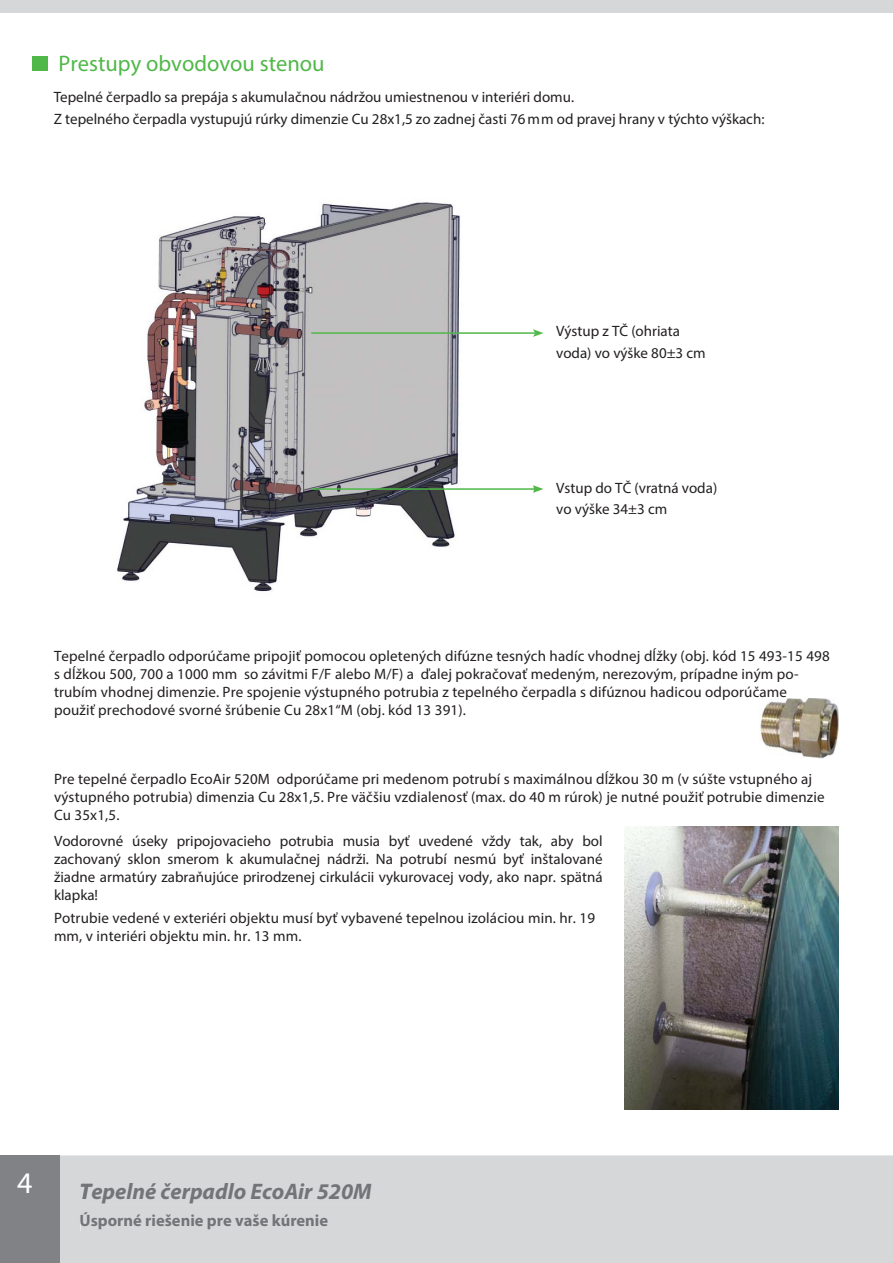
<style>
.page{position:relative;width:893px;height:1263px;background:#fff}
.page>*{position:absolute;margin:0;border:0;box-sizing:border-box;transform-origin:0 0}
.t1{font:30px "Myriad Pro";color:#fff}
.t2{font:italic 700 22.5px "Myriad Pro";color:#737477}
.t3{font:22.5px "Myriad Pro";color:#50b848}
.t4{font:700 16.5px "Myriad Pro";color:#737477}
.t5{font:15px/18px "Myriad Pro";letter-spacing:.01em;color:#231f20}
</style>
<div class="page">
<div style="left:60px;top:1155px;width:833px;height:108px;background:#d5d7d8"></div>
<div style="left:81px;top:1183px;width:289px;height:21px;background:#d5d7d8"></div>
<div style="left:81px;top:1214px;width:227px;height:17px;background:#d5d7d8"></div>
<div style="left:0;top:1155px;width:60px;height:108px;background:#808285"></div>
<div style="left:0;top:0;width:893px;height:13px;background:#d5d7d8"></div>
<div style="left:32px;top:56px;width:16px;height:15px;background:#50b848"></div>
<img style="left:117px;top:202px;width:343px;height:390px">
<hr style="left:311px;top:332px;width:224px;height:2px;background:#50b848">
<svg style="left:533px;top:329px;width:10px;height:8px"></svg>
<hr style="left:311px;top:488px;width:224px;height:2px;background:#50b848">
<svg style="left:533px;top:485px;width:10px;height:8px"></svg>
<img style="left:624px;top:827px;width:215px;height:282px">
<img style="left:760px;top:698px;width:79px;height:61px">
<h2 class="t3" style="left:59px;top:55px;width:268px">Prestupy obvodovou stenou</h2>
<p class="t5" style="left:54px;top:87px;width:712px;line-height:22.2px">Tepelné čerpadlo sa prepája s akumulačnou nádržou umiestnenou v interiéri domu.<br>Z tepelného čerpadla vystupujú rúrky dimenzie Cu 28x1,5 zo zadnej časti 76 mm od pravej hrany v týchto výškach:</p>
<p class="t5" style="left:556px;top:321px;width:151px;line-height:22.2px">Výstup z TČ (ohriata voda) vo výške 80±3 cm</p>
<p class="t5" style="left:556px;top:478px;width:163px;line-height:21.6px">Vstup do TČ (vratná voda) vo výške 34±3 cm</p>
<p class="t5" style="left:54px;top:649px;width:777px">Tepelné čerpadlo odporúčame pripojiť pomocou opletených difúzne tesných hadíc vhodnej dĺžky (obj. kód 15 493-15 498 s dĺžkou 500, 700 a 1000 mm so závitmi F/F alebo M/F) a ďalej pokračovať medeným, nerezovým, prípadne iným po&shy;trubím vhodnej dimenzie. Pre spojenie výstupného potrubia z tepelného čerpadla s difúznou hadicou odporúčame použiť prechodové svorné šrúbenie Cu 28x1“M (obj. kód 13 391).</p>
<p class="t5" style="left:54px;top:771px;width:772px">Pre tepelné čerpadlo EcoAir 520M odporúčame pri medenom potrubí s maximálnou dĺžkou 30 m (v súšte vstupného aj výstupného potrubia) dimenzia Cu 28x1,5. Pre väčšiu vzdialenosť (max. do 40 m rúrok) je nutné použiť potrubie dimenzie<br>Cu 35x1,5.</p>
<p class="t5" style="left:54px;top:834px;width:550px;text-align:justify">Vodorovné úseky pripojovacieho potrubia musia byť uvedené vždy tak, aby bol zachovaný sklon smerom k akumulačnej nádrži. Na potrubí nesmú byť inštalované žiadne armatúry zabraňujúce prirodzenej cirkulácii vykurovacej vody, ako napr. spätná klapka!</p>
<p class="t5" style="left:54px;top:910px;width:543px">Potrubie vedené v exteriéri objektu musí byť vybavené tepelnou izoláciou min. hr. 19 mm, v interiéri objektu min. hr. 13 mm.</p>
<h1 class="t1" style="left:17px;top:1172px;width:17px">4</h1>
<h2 class="t2" style="left:80px;top:1176px;width:294px">Tepelné čerpadlo EcoAir 520M</h2>
<p class="t4" style="left:80px;top:1210px;width:250px">Úsporné riešenie pre vaše kúrenie</p>
</div>
